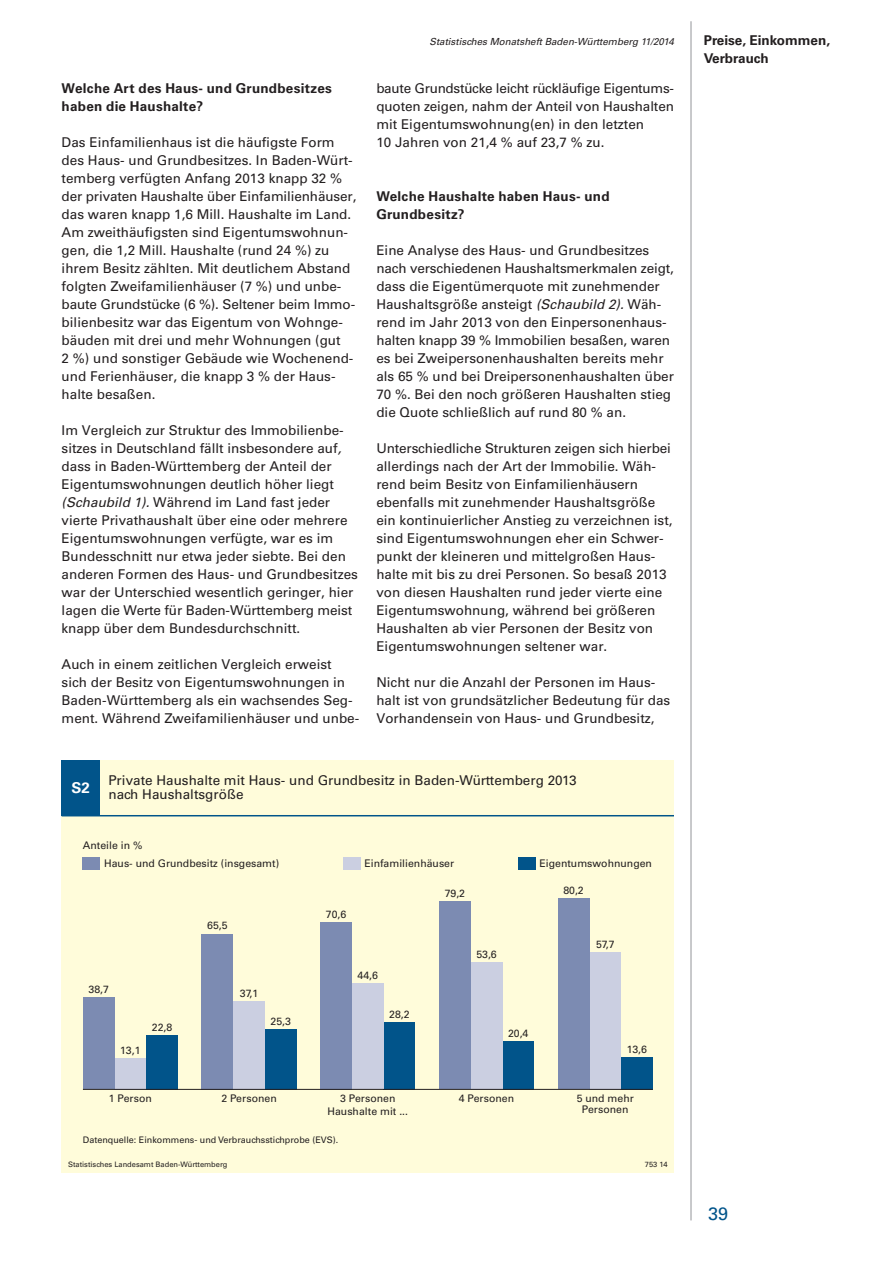
<style>
.page{position:relative;width:893px;height:1263px;background:#fff}
.page>*{position:absolute;margin:0;border:0;box-sizing:border-box;transform-origin:0 0}
.t1{font:18px "Univers";color:#01548a}
.t2{font:700 15px "Univers";color:#fff}
.t3{font:13.5px/18px "Univers";color:#231f20}
.t4{font:700 13.5px/18px "Univers";letter-spacing:.015em;color:#231f20}
.t5{font:10.5px/18.1px "Univers";color:#231f20}
.t6{font:italic 9.75px "Univers";color:#231f20}
.t7{font:9px "Univers";color:#231f20}
.t8{font:7.5px "Univers";color:#231f20}
.s1{font-style:italic}
</style>
<div class="page">
<hr style="left:691px;top:21px;width:1px;height:1199px;background:#939598">
<div style="left:62px;top:760px;width:612px;height:413px;background:#fffcda"></div>
<div style="left:62px;top:760px;width:38px;height:56px;background:#01548a"></div>
<div style="left:146px;top:1035px;width:32px;height:54px;background:#01548a"></div>
<div style="left:265px;top:1029px;width:32px;height:60px;background:#01548a"></div>
<div style="left:384px;top:1022px;width:31px;height:67px;background:#01548a"></div>
<div style="left:502px;top:1041px;width:32px;height:48px;background:#01548a"></div>
<div style="left:621px;top:1057px;width:32px;height:32px;background:#01548a"></div>
<div style="left:115px;top:1058px;width:31px;height:31px;background:#cbcfe1"></div>
<div style="left:233px;top:1001px;width:32px;height:88px;background:#cbcfe1"></div>
<div style="left:352px;top:983px;width:32px;height:106px;background:#cbcfe1"></div>
<div style="left:471px;top:962px;width:31px;height:127px;background:#cbcfe1"></div>
<div style="left:589px;top:952px;width:32px;height:137px;background:#cbcfe1"></div>
<div style="left:83px;top:997px;width:32px;height:92px;background:#7c8bb2"></div>
<div style="left:202px;top:934px;width:31px;height:155px;background:#7c8bb2"></div>
<div style="left:320px;top:922px;width:32px;height:167px;background:#7c8bb2"></div>
<div style="left:439px;top:901px;width:32px;height:188px;background:#7c8bb2"></div>
<div style="left:558px;top:898px;width:31px;height:191px;background:#7c8bb2"></div>
<hr style="left:83px;top:1089px;width:570px;height:1px;background:#231f20">
<hr style="left:62px;top:815px;width:612px;height:1px;background:#01548a">
<div style="left:343px;top:857px;width:17px;height:13px;background:#cbcfe1"></div>
<div style="left:83px;top:857px;width:17px;height:13px;background:#7c8bb2"></div>
<div style="left:518px;top:857px;width:17px;height:13px;background:#01548a"></div>
<p class="t4" style="left:62px;top:79px;width:272px">Welche Art des Haus- und Grundbesitzes haben die Haushalte?</p>
<p class="t3" style="left:62px;top:133px;width:296px">Das Einfamilienhaus ist die häufigste Form des Haus- und Grundbesitzes. In Baden-Würt&shy;temberg verfügten Anfang 2013 knapp 32 % der privaten Haushalte über Einfamilienhäuser, das waren knapp 1,6 Mill. Haushalte im Land.<br>Am zweithäufigsten sind Eigentumswohnun&shy;gen, die 1,2 Mill. Haushalte (rund 24 %) zu ihrem Besitz zählten. Mit deutlichem Abstand folgten Zweifamilienhäuser (7 %) und unbe&shy;baute Grundstücke (6 %). Seltener beim Immo&shy;bilienbesitz war das Eigentum von Wohnge&shy;bäuden mit drei und mehr Wohnungen (gut<br>2 %) und sonstiger Gebäude wie Wochenend&shy;und Ferienhäuser, die knapp 3 % der Haus&shy;halte besaßen.</p>
<p class="t3" style="left:62px;top:421px;width:298px">Im Vergleich zur Struktur des Immobilienbe&shy;sitzes in Deutschland fällt insbesondere auf<span class="s1">, </span>dass in Baden-Württemberg der Anteil der Eigentumswohnungen deutlich höher liegt <span class="s1">(Schaubild 1).</span> Während im Land fast jeder vierte Privathaushalt über eine oder mehrere Eigentumswohnungen verfügte, war es im Bundesschnitt nur etwa jeder siebte. Bei den anderen Formen des Haus- und Grundbesitzes war der Unterschied wesentlich geringer, hier lagen die Werte für Baden-Württemberg meist knapp über dem Bundesdurchschnitt.</p>
<p class="t3" style="left:62px;top:655px;width:299px">Auch in einem zeitlichen Vergleich erweist sich der Besitz von Eigentumswohnungen in Baden-Württemberg als ein wachsendes Seg&shy;ment. Während Zweifamilienhäuser und unbe-</p>
<p class="t6" style="left:429px;top:35px;width:246px">Statistisches Monatsheft Baden-Württemberg 11/2014</p>
<p class="t4" style="left:704px;top:31px;width:128px">Preise, Einkommen,<br>Verbrauch</p>
<p class="t3" style="left:376px;top:79px;width:299px">baute Grundstücke leicht rückläufige Eigentums&shy;quoten zeigen, nahm der Anteil von Haushalten mit Eigentumswohnung(en) in den letzten<br>10 Jahren von 21,4 % auf 23,7 % zu.</p>
<p class="t4" style="left:376px;top:187px;width:235px">Welche Haushalte haben Haus- und<br>Grundbesitz?</p>
<p class="t3" style="left:376px;top:241px;width:299px">Eine Analyse des Haus- und Grundbesitzes nach verschiedenen Haushaltsmerkmalen zeigt, dass die Eigentümerquote mit zunehmender Haushaltsgröße ansteigt <span class="s1">(Schaubild 2).</span> Wäh&shy;rend im Jahr 2013 von den Einpersonenhaus&shy;halten knapp 39 % Immobilien besaßen, waren es bei Zweipersonenhaushalten bereits mehr als 65 % und bei Dreipersonenhaushalten über 70 %. Bei den noch größeren Haushalten stieg die Quote schließlich auf rund 80 % an.</p>
<p class="t3" style="left:376px;top:439px;width:298px">Unterschiedliche Strukturen zeigen sich hierbei allerdings nach der Art der Immobilie. Wäh&shy;rend beim Besitz von Einfamilienhäusern ebenfalls mit zunehmender Haushaltsgröße ein kontinuierlicher Anstieg zu verzeichnen ist, sind Eigentumswohnungen eher ein Schwer&shy;punkt der kleineren und mittelgroßen Haus&shy;halte mit bis zu drei Personen. So besaß 2013 von diesen Haushalten rund jeder vierte eine Eigentumswohnung, während bei größeren Haushalten ab vier Personen der Besitz von Eigentumswohnungen seltener war.</p>
<p class="t3" style="left:376px;top:673px;width:296px">Nicht nur die Anzahl der Personen im Haus&shy;halt ist von grundsätzlicher Bedeutung für das<br>Vorhandensein von Haus- und Grundbesitz,</p>
<p class="t2" style="left:72px;top:779px;width:20px">S2</p>
<p class="t3" style="left:108px;top:773px;width:470px;line-height:14.2px">Private Haushalte mit Haus- und Grundbesitz in Baden-Württemberg 2013 nach Haushaltsgröße</p>
<p class="t5" style="left:104px;top:836px;width:176px;text-indent:-21px">Anteile in %<br>Haus- und Grundbesitz (insgesamt)</p>
<p class="t5" style="left:89px;top:980px;width:22px">38,7</p>
<p class="t5" style="left:120px;top:1041px;width:22px">13,1</p>
<p class="t5" style="left:152px;top:1018px;width:22px">22,8</p>
<p class="t5" style="left:207px;top:917px;width:22px">65,5</p>
<p class="t5" style="left:240px;top:984px;width:20px">37,1</p>
<p class="t5" style="left:271px;top:1012px;width:22px">25,3</p>
<p class="t5" style="left:326px;top:905px;width:22px">70,6</p>
<p class="t5" style="left:364px;top:854px;width:91px">Einfamilienhäuser</p>
<p class="t5" style="left:539px;top:854px;width:114px">Eigentumswohnungen</p>
<p class="t5" style="left:358px;top:966px;width:22px">44,6</p>
<p class="t5" style="left:445px;top:884px;width:22px">79,2</p>
<p class="t5" style="left:563px;top:881px;width:22px">80,2</p>
<p class="t5" style="left:476px;top:945px;width:22px">53,6</p>
<p class="t5" style="left:596px;top:935px;width:20px">57,7</p>
<p class="t5" style="left:389px;top:1005px;width:22px">28,2</p>
<p class="t5" style="left:508px;top:1024px;width:22px">20,4</p>
<p class="t5" style="left:627px;top:1040px;width:22px">13,6</p>
<p class="t5" style="left:109px;top:1089px;width:45px">1 Person</p>
<p class="t5" style="left:221px;top:1089px;width:57px">2 Personen</p>
<p class="t5" style="left:340px;top:1089px;width:57px">3 Personen</p>
<p class="t5" style="left:459px;top:1089px;width:57px">4 Personen</p>
<p class="t5" style="left:577px;top:1093px;width:59px;line-height:10.5px;text-align:center">5 und mehr<br>Personen</p>
<p class="t5" style="left:328px;top:1102px;width:82px">Haushalte mit ...</p>
<p class="t7" style="left:83px;top:1134px;width:257px">Datenquelle: Einkommens- und Verbrauchsstichprobe (EVS).</p>
<p class="t8" style="left:68px;top:1159px;width:161px">Statistisches Landesamt Baden-Württemberg</p>
<p class="t8" style="left:645px;top:1159px;width:24px">753 14</p>
<h1 class="t1" style="left:708px;top:1203px;width:22px">39</h1>
</div>
